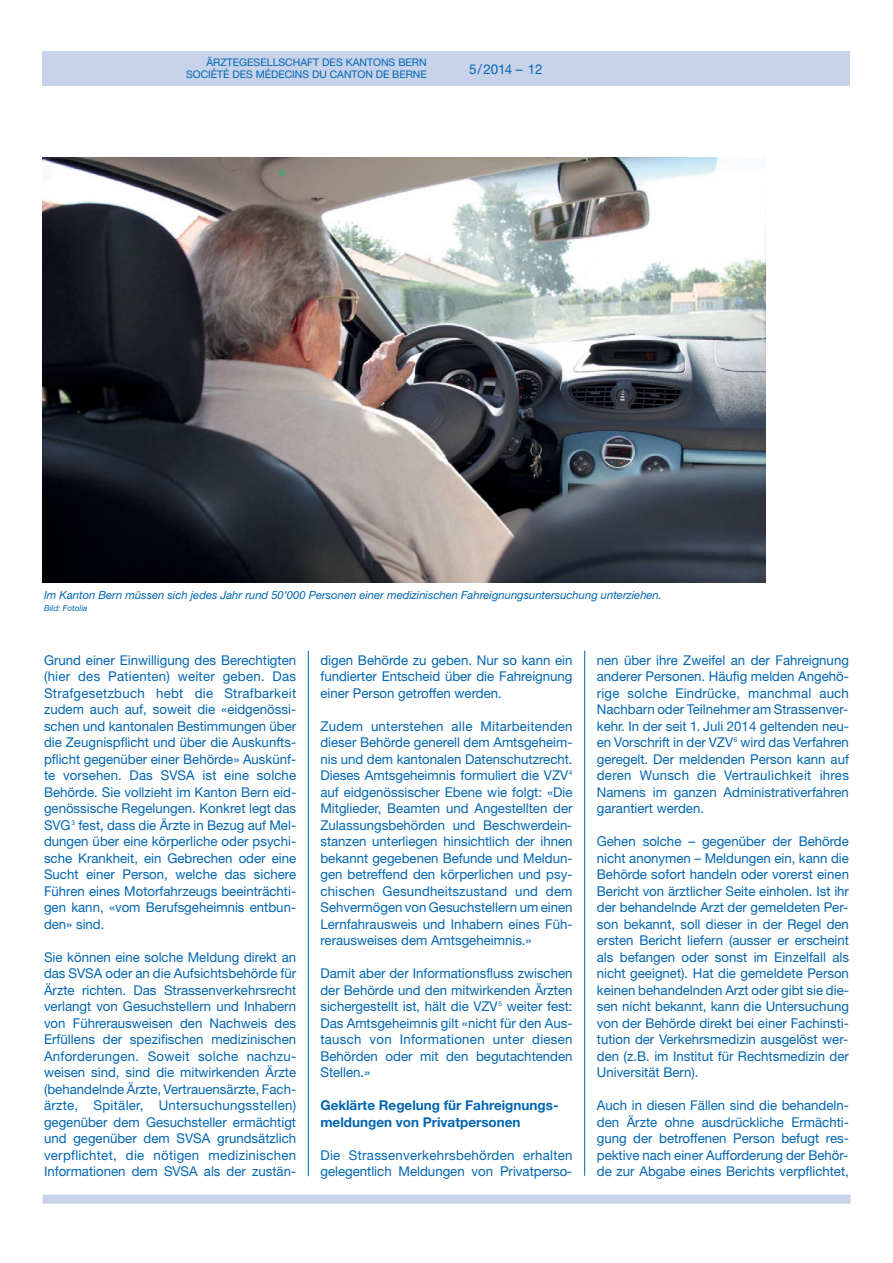
<style>
.page{position:relative;width:893px;height:1263px;background:#fff}
.page>*{position:absolute;margin:0;border:0;box-sizing:border-box;transform-origin:0 0}
.t1{font:13.5px/16.5px "Helvetica Neue LT";color:#0066b3;text-align:justify}
.t2{font:700 13.5px/16.5px "Helvetica Neue LT";color:#0066b3}
.t3{font:italic 11.25px "Helvetica Neue LT";color:#0066b3}
.t4{font:10.5px/12px "Helvetica Neue LT";color:#0066b3;text-align:right}
.t5{font:italic 8.25px "Helvetica Neue LT";color:#0066b3}
</style>
<div class="page">
<div style="left:43px;top:1195px;width:807px;height:9px;background:#c7d2eb"></div>
<div style="left:43px;top:51px;width:807px;height:34px;background:#c7d2eb"></div>
<hr style="left:308px;top:651px;width:1px;height:525px;background:#0066b3">
<hr style="left:584px;top:651px;width:1px;height:525px;background:#0066b3">
<img style="left:43px;top:157px;width:722px;height:425px">
<p class="t4" style="left:186px;top:58px;width:242px">ÄRZTEGESELLSCHAFT DES KANTONS BERN<br>SOCIÉTÉ DES MÉDECINS DU CANTON DE BERNE</p>
<p class="t1" style="left:469px;top:62px;width:75px">5/2014 – 12</p>
<p class="t3" style="left:44px;top:590px;width:619px">Im Kanton Bern müssen sich jedes Jahr rund 50’000 Personen einer medizinischen Fahreignungsuntersuchung unterziehen.</p>
<p class="t5" style="left:44px;top:605px;width:45px">Bild: Fotolia</p>
<p class="t1" style="left:44px;top:653px;width:254px">Grund einer Einwilligung des Berechtigten (hier des Patienten) weiter geben. Das Strafgesetzbuch hebt die Strafbarkeit zudem auch auf, soweit die «eidgenössi&shy;schen und kantonalen Bestimmungen über die Zeugnispflicht und über die Auskunfts&shy;pflicht gegenüber einer Behörde» Auskünf&shy;te vorsehen. Das SVSA ist eine solche Behörde. Sie vollzieht im Kanton Bern eid&shy;genössische Regelungen. Konkret legt das SVG<sup>3</sup> fest, dass die Ärzte in Bezug auf Mel&shy;dungen über eine körperliche oder psychi&shy;sche Krankheit, ein Gebrechen oder eine Sucht einer Person, welche das sichere Führen eines Motorfahrzeugs beeinträchti&shy;gen kann, «vom Berufsgeheimnis entbun&shy;den» sind.</p>
<p class="t1" style="left:44px;top:950px;width:254px">Sie können eine solche Meldung direkt an das SVSA oder an die Aufsichtsbehörde für Ärzte richten. Das Strassenverkehrsrecht verlangt von Gesuchstellern und Inhabern von Führerausweisen den Nachweis des Erfüllens der spezifischen medizinischen Anforderungen. Soweit solche nachzu&shy;weisen sind, sind die mitwirkenden Ärzte (behandelnde Ärzte, Vertrauensärzte, Fach&shy;ärzte, Spitäler, Untersuchungsstellen) gegenüber dem Gesuchsteller ermächtigt und gegenüber dem SVSA grundsätzlich verpflichtet, die nötigen medizinischen Informationen dem SVSA als der zustän-</p>
<p class="t1" style="left:320px;top:653px;width:254px">digen Behörde zu geben. Nur so kann ein fundierter Entscheid über die Fahreignung einer Person getroffen werden.</p>
<p class="t1" style="left:320px;top:719px;width:254px">Zudem unterstehen alle Mitarbeitenden dieser Behörde generell dem Amtsgeheim&shy;nis und dem kantonalen Datenschutzrecht.<br>Dieses Amtsgeheimnis formuliert die VZV<sup>4 </sup>auf eidgenössischer Ebene wie folgt: «Die Mitglieder, Beamten und Angestellten der Zulassungsbehörden und Beschwerdein&shy;stanzen unterliegen hinsichtlich der ihnen bekannt gegebenen Befunde und Meldun&shy;gen betreffend den körperlichen und psy&shy;chischen Gesundheitszustand und dem Sehvermögen von Gesuchstellern um einen Lernfahrausweis und Inhabern eines Füh&shy;rerausweises dem Amtsgeheimnis.»</p>
<p class="t1" style="left:320px;top:966px;width:254px">Damit aber der Informationsfluss zwischen der Behörde und den mitwirkenden Ärzten sichergestellt ist, hält die VZV<sup>5</sup> weiter fest:<br>Das Amtsgeheimnis gilt «nicht für den Aus&shy;tausch von Informationen unter diesen Behörden oder mit den begutachtenden Stellen.»</p>
<p class="t2" style="left:320px;top:1098px;width:240px">Geklärte Regelung für Fahreignungs&shy;meldungen von Privatpersonen</p>
<p class="t1" style="left:320px;top:1148px;width:254px">Die Strassenverkehrsbehörden erhalten gelegentlich Meldungen von Privatperso-</p>
<p class="t1" style="left:597px;top:653px;width:254px">nen über ihre Zweifel an der Fahreignung anderer Personen. Häufig melden Angehö&shy;rige solche Eindrücke, manchmal auch Nachbarn oder Teilnehmer am Strassenver&shy;kehr. In der seit 1. Juli 2014 geltenden neu&shy;en Vorschrift in der VZV<sup>6</sup> wird das Verfahren geregelt. Der meldenden Person kann auf deren Wunsch die Vertraulichkeit ihres Namens im ganzen Administrativerfahren garantiert werden.</p>
<p class="t1" style="left:597px;top:834px;width:254px">Gehen solche – gegenüber der Behörde nicht anonymen – Meldungen ein, kann die Behörde sofort handeln oder vorerst einen Bericht von ärztlicher Seite einholen. Ist ihr der behandelnde Arzt der gemeldeten Per&shy;son bekannt, soll dieser in der Regel den ersten Bericht liefern (ausser er erscheint als befangen oder sonst im Einzelfall als nicht geeignet). Hat die gemeldete Person keinen behandelnden Arzt oder gibt sie die&shy;sen nicht bekannt, kann die Untersuchung von der Behörde direkt bei einer Fachinsti&shy;tution der Verkehrsmedizin ausgelöst wer&shy;den (z.B. im Institut für Rechtsmedizin der Universität Bern).</p>
<p class="t1" style="left:597px;top:1098px;width:254px">Auch in diesen Fällen sind die behandeln&shy;den Ärzte ohne ausdrückliche Ermächti&shy;gung der betroffenen Person befugt res&shy;pektive nach einer Aufforderung der Behör&shy;de zur Abgabe eines Berichts verpflichtet,</p>
</div>
